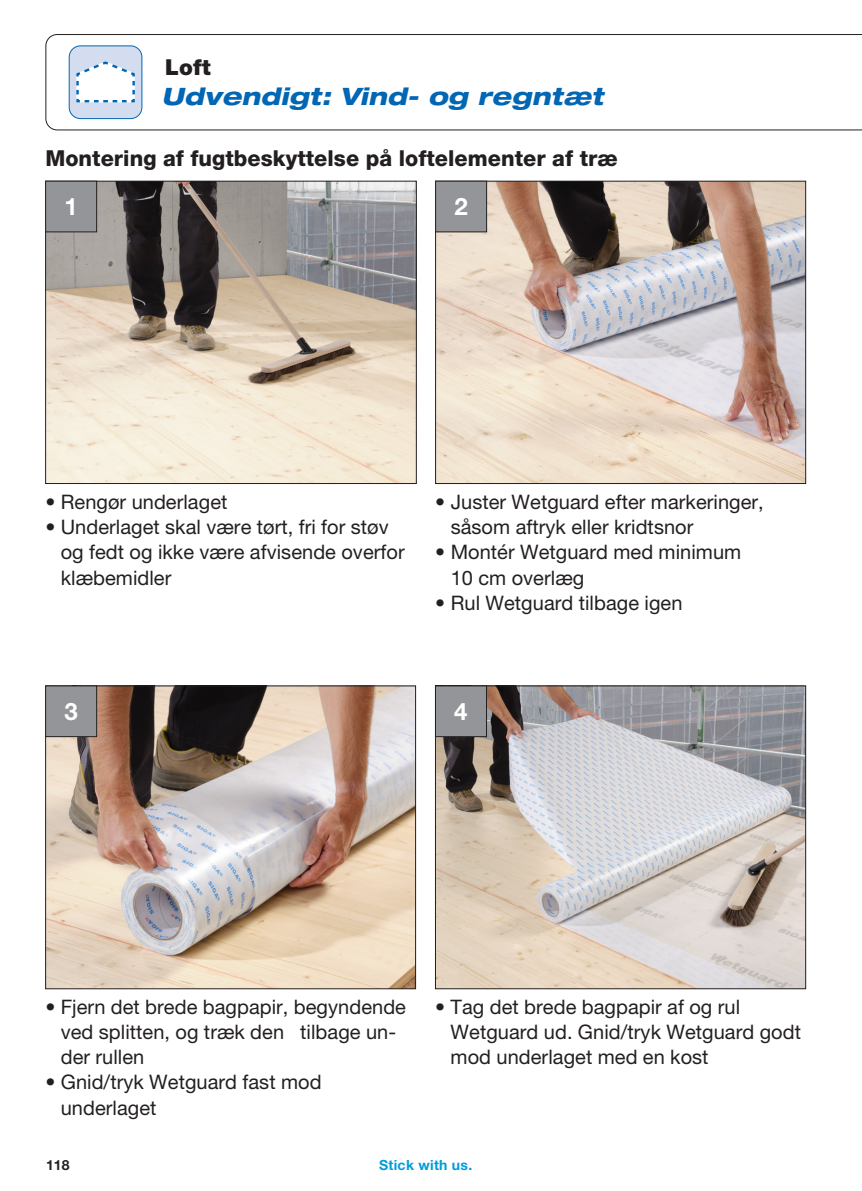
<style>
.page{position:relative;width:862px;height:1191px;background:#fff}
.page>*{position:absolute;margin:0;border:0;box-sizing:border-box;transform-origin:0 0}
.t1{font:italic 800 expanded 24px "Helvetica Neue LT Pro";letter-spacing:.015em;color:#0166b3}
.t2{font:700 24px "Helvetica Neue LT Pro";color:#fff}
.t3{font:800 22px "Helvetica Neue LT Pro";letter-spacing:.005em;color:#231f20}
.t4{font:900 22px "Helvetica Neue LT Pro";color:#231f20}
.t5{font:20px/25.2px "Helvetica Neue LT Pro";letter-spacing:.005em;color:#231f20}
.t6{font:700 14px "Helvetica Neue LT Pro";letter-spacing:.025em;color:#009cdb}
.t7{font:700 14px "Helvetica Neue LT Pro";color:#231f20}
</style>
<div class="page">
<svg style="left:45px;top:34px;width:817px;height:96px"></svg>
<img style="left:47px;top:183px;width:367px;height:299px">
<div style="left:45px;top:181px;width:371px;height:303px;border:1px solid #231f20"></div>
<div style="left:46px;top:181px;width:51px;height:51px;background:#939598"></div>
<div style="left:45px;top:181px;width:52px;height:51px;border:1px solid #231f20"></div>
<img style="left:47px;top:687px;width:367px;height:300px">
<div style="left:45px;top:685px;width:371px;height:304px;border:1px solid #231f20"></div>
<div style="left:46px;top:686px;width:51px;height:50px;background:#939598"></div>
<div style="left:45px;top:685px;width:52px;height:52px;border:1px solid #231f20"></div>
<img style="left:437px;top:687px;width:367px;height:300px">
<div style="left:435px;top:685px;width:371px;height:304px;border:1px solid #231f20"></div>
<div style="left:435px;top:686px;width:51px;height:50px;background:#939598"></div>
<div style="left:435px;top:685px;width:52px;height:52px;border:1px solid #231f20"></div>
<img style="left:437px;top:183px;width:367px;height:299px">
<div style="left:435px;top:181px;width:371px;height:303px;border:1px solid #231f20"></div>
<div style="left:435px;top:181px;width:51px;height:51px;background:#939598"></div>
<div style="left:435px;top:181px;width:52px;height:51px;border:1px solid #231f20"></div>
<p class="t4" style="left:165px;top:54px;width:47px">Loft</p>
<p class="t1" style="left:162px;top:81px;width:443px">Udvendigt: Vind- og regntæt</p>
<p class="t3" style="left:45px;top:145px;width:574px">Montering af fugtbeskyttelse på loftelementer af træ</p>
<p class="t2" style="left:64px;top:192px;width:15px">1</p>
<p class="t2" style="left:454px;top:192px;width:15px">2</p>
<p class="t5" style="left:45px;top:489px;width:184px">• Rengør underlaget</p>
<p class="t5" style="left:61px;top:514px;width:345px;text-indent:-15px">• Underlaget skal være tørt, fri for støv og fedt og ikke være afvisende overfor klæbemidler</p>
<p class="t5" style="left:451px;top:489px;width:315px;text-indent:-15px">• Juster Wetguard efter markeringer, såsom aftryk eller kridtsnor</p>
<p class="t5" style="left:451px;top:539px;width:292px;text-indent:-15px">• Montér Wetguard med minimum<br>10 cm overlæg</p>
<p class="t5" style="left:435px;top:590px;width:249px">• Rul Wetguard tilbage igen</p>
<p class="t2" style="left:64px;top:696px;width:15px">3</p>
<p class="t2" style="left:454px;top:696px;width:15px">4</p>
<p class="t5" style="left:61px;top:993px;width:347px;text-indent:-15px">• Fjern det brede bagpapir, begyndende ved splitten, og træk den tilbage un&shy;der rullen</p>
<p class="t5" style="left:61px;top:1069px;width:262px;text-indent:-15px">• Gnid/tryk Wetguard fast mod underlaget</p>
<p class="t5" style="left:450px;top:993px;width:352px;text-indent:-15px">• Tag det brede bagpapir af og rul<br>Wetguard ud. Gnid/tryk Wetguard godt mod underlaget med en kost</p>
<p class="t7" style="left:46px;top:1156px;width:25px">118</p>
<p class="t6" style="left:379px;top:1156px;width:95px">Stick with us.</p>
</div>
